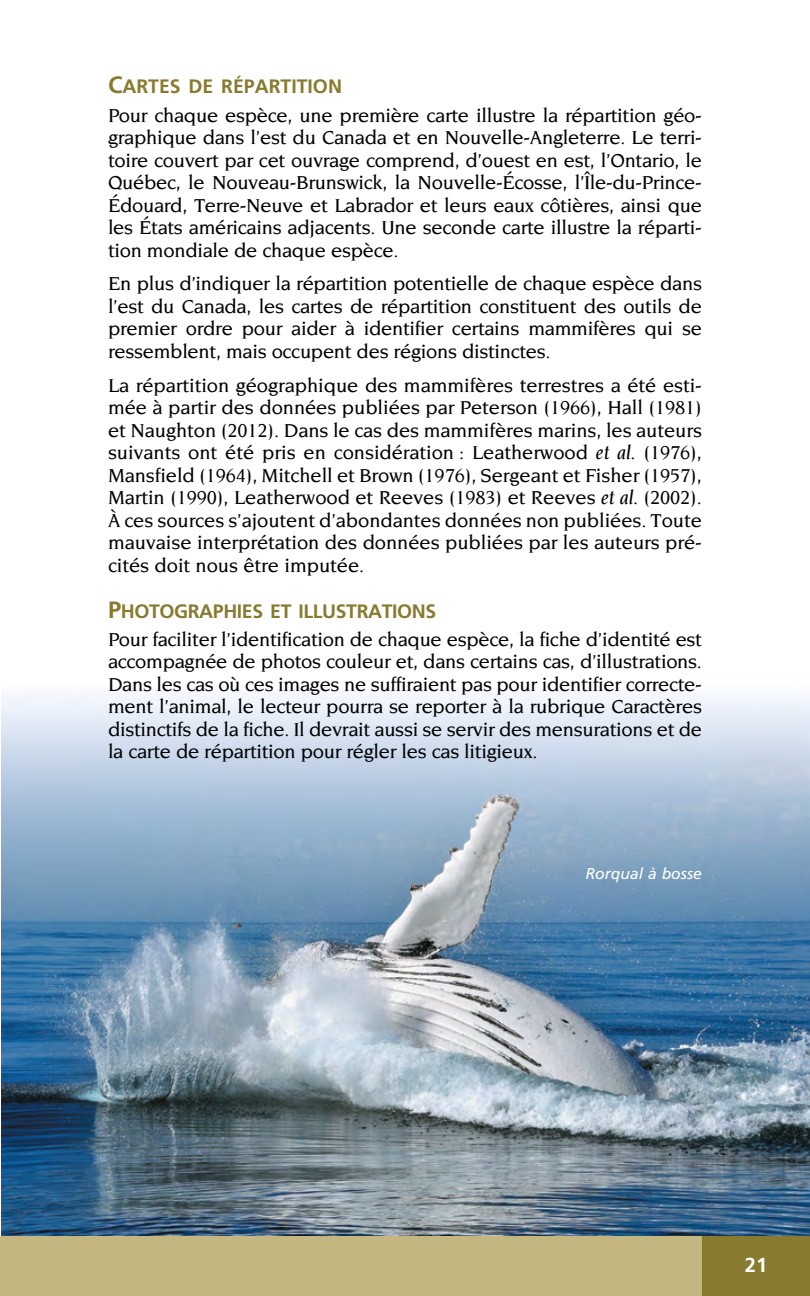
<style>
.page{position:relative;width:810px;height:1296px;background:#fff}
.page>*{position:absolute;margin:0;border:0;box-sizing:border-box;transform-origin:0 0}
.t1{font:500 20.25px/22.5px "Novarese";letter-spacing:-.015em;color:#000;text-align:justify}
.t2{font:700 20.25px "Frutiger";color:#fff}
.t3{font:700 19.35px "Frutiger";letter-spacing:-.02em;color:#887a2f}
.t4{font:700 19.35px "Frutiger";color:#887a2f}
.t5{font:italic 15.75px "Frutiger";color:#fff}
.s1{font-size:23.62px}
.s2{font-style:italic}
</style>
<div class="page">
<img style="left:2px;top:696px;width:808px;height:540px">
<div style="left:0;top:1236px;width:795px;height:60px;background:#c4b681"></div>
<div style="left:702px;top:1236px;width:108px;height:60px;background:#887a2f"></div>
<p class="t4" style="left:108px;top:75px;width:236px"><span class="s1">C</span>ARTES DE RÉPARTITION</p>
<p class="t1" style="left:108px;top:104px;width:596px">Pour chaque espèce, une première carte illustre la répartition géo&shy;graphique dans l’est du Canada et en Nouvelle-Angleterre. Le terri&shy;toire couvert par cet ouvrage comprend, d’ouest en est, l’Ontario, le Québec, le Nouveau-Brunswick, la Nouvelle-Écosse, l’Île-du-Prince-Édouard, Terre-Neuve et Labrador et leurs eaux côtières, ainsi que les États américains adjacents. Une seconde carte illustre la réparti&shy;tion mondiale de chaque espèce.</p>
<p class="t1" style="left:108px;top:272px;width:596px">En plus d’indiquer la répartition potentielle de chaque espèce dans l’est du Canada, les cartes de répartition constituent des outils de premier ordre pour aider à identifier certains mammifères qui se ressemblent, mais occupent des régions distinctes.</p>
<p class="t1" style="left:108px;top:374px;width:596px">La répartition géographique des mammifères terrestres a été esti&shy;mée à partir des données publiées par Peterson (1966), Hall (1981) et Naughton (2012). Dans le cas des mammifères marins, les auteurs suivants ont été pris en considération : Leatherwood <span class="s2">et al.</span> (1976), Mansfield (1964), Mitchell et Brown (1976), Sergeant et Fisher (1957), Martin (1990), Leatherwood et Reeves (1983) et Reeves <span class="s2">et al.</span> (2002).<br>À ces sources s’ajoutent d’abondantes données non publiées. Toute mauvaise interprétation des données publiées par les auteurs pré&shy;cités doit nous être imputée.</p>
<p class="t3" style="left:108px;top:600px;width:330px"><span class="s1">P</span>HOTOGRAPHIES ET ILLUSTRATIONS</p>
<p class="t1" style="left:108px;top:628px;width:596px">Pour faciliter l’identification de chaque espèce, la fiche d’identité est accompagnée de photos couleur et, dans certains cas, d’illustrations.<br>Dans les cas où ces images ne suffiraient pas pour identifier correcte&shy;ment l’animal, le lecteur pourra se reporter à la rubrique Caractères distinctifs de la fiche. Il devrait aussi se servir des mensurations et de la carte de répartition pour régler les cas litigieux.</p>
<p class="t5" style="left:586px;top:864px;width:118px">Rorqual à bosse</p>
<p class="t2" style="left:745px;top:1253px;width:24px">21</p>
</div>
